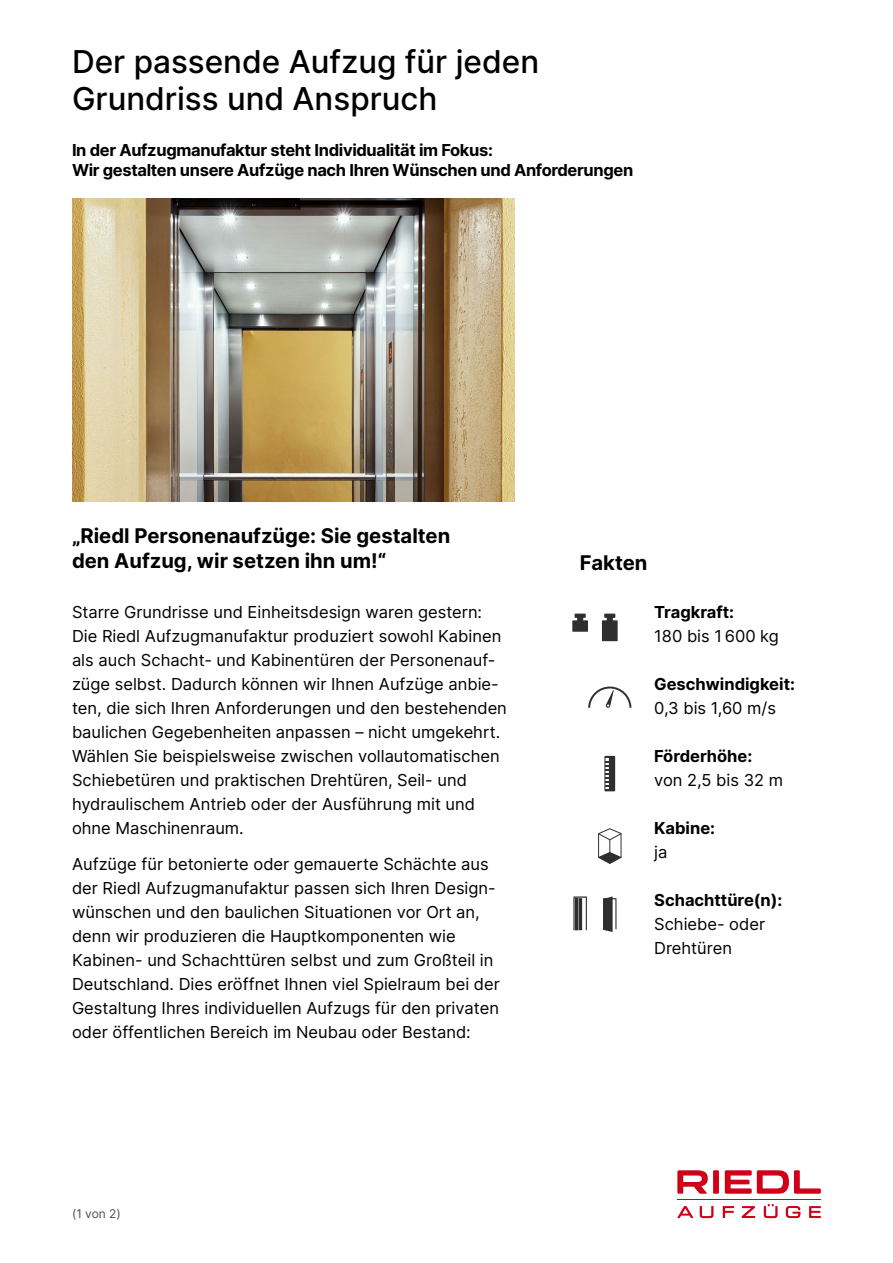
<style>
.page{position:relative;width:893px;height:1263px;background:#fff}
.page>*{position:absolute;margin:0;border:0;box-sizing:border-box;transform-origin:0 0}
.t1{font:500 31.5px/37.8px "Inter";color:#000}
.t2{font:700 20.25px/24.3px "Inter";color:#000}
.t3{font:16.5px/24px "Inter";color:#000}
.t4{font:700 16.5px/19.8px "Inter";letter-spacing:-.02em;color:#000}
.t5{font:700 16.5px "Inter";color:#000}
.t6{font:12px "Inter";color:#4d4d4d}
</style>
<div class="page">
<img style="left:72px;top:199px;width:442px;height:302px">
<svg style="left:602px;top:614px;width:16px;height:27px"></svg>
<svg style="left:572px;top:614px;width:16px;height:18px"></svg>
<svg style="left:588px;top:686px;width:44px;height:22px"></svg>
<svg style="left:604px;top:756px;width:11px;height:36px"></svg>
<div style="left:609px;top:756px;width:5px;height:35px;background:#2f2f2f"></div>
<svg style="left:598px;top:828px;width:24px;height:36px"></svg>
<svg style="left:603px;top:896px;width:13px;height:36px"></svg>
<svg style="left:573px;top:896px;width:14px;height:34px"></svg>
<div style="left:713px;top:1170px;width:6px;height:24px;background:#d10019"></div>
<svg style="left:677px;top:1170px;width:31px;height:24px"></svg>
<svg style="left:725px;top:1170px;width:96px;height:24px"></svg>
<svg style="left:677px;top:1206px;width:16px;height:12px"></svg>
<svg style="left:700px;top:1206px;width:13px;height:12px"></svg>
<svg style="left:723px;top:1206px;width:11px;height:12px"></svg>
<svg style="left:742px;top:1206px;width:13px;height:12px"></svg>
<svg style="left:764px;top:1204px;width:14px;height:14px"></svg>
<svg style="left:786px;top:1206px;width:14px;height:12px"></svg>
<svg style="left:809px;top:1206px;width:12px;height:12px"></svg>
<hr style="left:677px;top:1199px;width:144px;height:1px;background:#d10019">
<h1 class="t1" style="left:72px;top:41px;width:469px">Der passende Aufzug für jeden<br>Grundriss und Anspruch</h1>
<p class="t4" style="left:72px;top:140px;width:563px">In der Aufzugmanufaktur steht Individualität im Fokus:<br>Wir gestalten unsere Aufzüge nach Ihren Wünschen und Anforderungen</p>
<p class="t2" style="left:72px;top:523px;width:380px">„Riedl Personenaufzüge: Sie gestalten den Aufzug, wir setzen ihn um!“</p>
<p class="t3" style="left:72px;top:600px;width:436px">Starre Grundrisse und Einheitsdesign waren gestern:<br>Die Riedl Aufzugmanufaktur produziert sowohl Kabinen als auch Schacht- und Kabinentüren der Personenauf&shy;züge selbst. Dadurch können wir Ihnen Aufzüge anbie&shy;ten, die sich Ihren Anforderungen und den bestehenden baulichen Gegebenheiten anpassen – nicht umgekehrt.<br>Wählen Sie beispielsweise zwischen vollautomatischen Schiebetüren und praktischen Drehtüren, Seil- und hydraulischem Antrieb oder der Ausführung mit und ohne Maschinenraum.</p>
<p class="t3" style="left:72px;top:852px;width:429px">Aufzüge für betonierte oder gemauerte Schächte aus der Riedl Aufzugmanufaktur passen sich Ihren Design&shy;wünschen und den baulichen Situationen vor Ort an, denn wir produzieren die Hauptkomponenten wie Kabinen- und Schachttüren selbst und zum Großteil in Deutschland. Dies eröffnet Ihnen viel Spielraum bei der Gestaltung Ihres individuellen Aufzugs für den privaten oder öffentlichen Bereich im Neubau oder Bestand:</p>
<p class="t6" style="left:72px;top:1205px;width:50px">(1 von 2)</p>
<p class="t2" style="left:580px;top:550px;width:69px">Fakten</p>
<p class="t5" style="left:654px;top:600px;width:81px">Tragkraft:</p>
<p class="t3" style="left:654px;top:624px;width:126px">180 bis 1 600 kg</p>
<p class="t5" style="left:654px;top:672px;width:142px">Geschwindigkeit:</p>
<p class="t3" style="left:654px;top:696px;width:123px">0,3 bis 1,60 m/s</p>
<p class="t5" style="left:654px;top:744px;width:100px">Förderhöhe:</p>
<p class="t3" style="left:654px;top:768px;width:130px">von 2,5 bis 32 m</p>
<p class="t4" style="left:654px;top:818px;width:62px">Kabine:</p>
<p class="t3" style="left:654px;top:840px;width:15px">ja</p>
<p class="t5" style="left:654px;top:888px;width:130px">Schachttüre(n):</p>
<p class="t3" style="left:654px;top:912px;width:112px">Schiebe- oder<br>Drehtüren</p>
</div>
